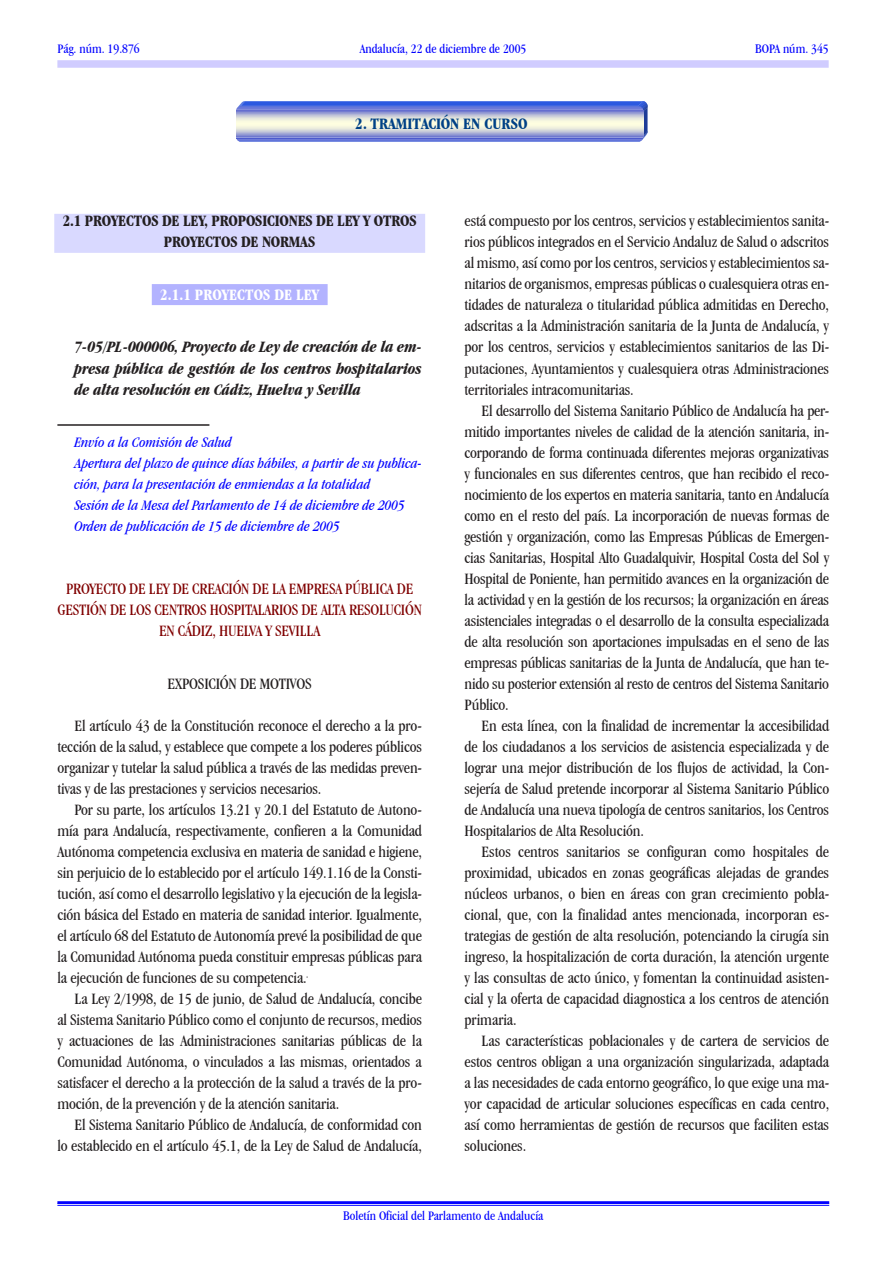
<style>
.page{position:relative;width:893px;height:1263px;background:#fff}
.page>*{position:absolute;margin:0;border:0;box-sizing:border-box;transform-origin:0 0}
.t1{font:700 16.65px "Garmd ITC Bk Cn BT";color:#004186}
.t2{font:condensed 16.5px/21px "Garamond IT Cby BT";letter-spacing:-.01em;color:#231f20;text-align:justify}
.t3{font:italic 700 condensed 16.5px/21px "Garamond IT Cby BT";letter-spacing:-.015em;color:#231f20;text-align:justify}
.t4{font:condensed 16.5px/21px "Garamond IT Cby BT";letter-spacing:-.015em;color:#800000;text-align:center}
.t5{font:700 condensed 16.5px/21px "Garamond IT Cby BT";letter-spacing:-.015em;color:#231f20;text-align:center}
.t6{font:700 condensed 16.5px "Garamond IT Cby BT";color:#fff}
.t7{font:italic condensed 15px/21px "Garamond IT Cby BT";color:#00f}
.t8{font:condensed 13.5px "Garamond IT Cby BT";color:#00f}
</style>
<div class="page">
<div style="left:54px;top:214px;width:371px;height:39px;background:#d9d9ff"></div>
<div style="left:152px;top:284px;width:176px;height:21px;background:#b3b3ff"></div>
<hr style="left:57px;top:424px;width:152px;height:2px;background:#231f20">
<svg style="left:236px;top:101px;width:411px;height:41px;background:#a1acda"></svg>
<div style="left:57px;top:60px;width:772px;height:8px;background:#d0ccff"></div>
<hr style="left:57px;top:1201px;width:772px;height:2px;background:#00f">
<hr style="left:57px;top:1205px;width:772px;height:1px;background:#00f">
<p class="t8" style="left:57px;top:41px;width:84px">Pág. núm. 19.876</p>
<p class="t8" style="left:360px;top:41px;width:168px">Andalucía, 22 de diciembre de 2005</p>
<p class="t8" style="left:755px;top:41px;width:75px">BOPA núm. 345</p>
<p class="t1" style="left:355px;top:113px;width:174px">2. TRAMITACIÓN EN CURSO</p>
<p class="t5" style="left:63px;top:210px;width:355px">2.1 PROYECTOS DE LEY, PROPOSICIONES DE LEY Y OTROS<br>PROYECTOS DE NORMAS</p>
<p class="t6" style="left:160px;top:285px;width:160px">2.1.1 PROYECTOS DE LEY</p>
<p class="t3" style="left:74px;top:336px;width:349px">7-05/PL-000006, Proyecto de Ley de creación de la em&shy;presa pública de gestión de los centros hospitalarios de alta resolución en Cádiz, Huelva y Sevilla</p>
<p class="t7" style="left:74px;top:431px;width:349px">Envío a la Comisión de Salud<br>Apertura del plazo de quince días hábiles, a partir de su publica&shy;ción, para la presentación de enmiendas a la totalidad<br>Sesión de la Mesa del Parlamento de 14 de diciembre de 2005<br>Orden de publicación de 15 de diciembre de 2005</p>
<p class="t4" style="left:57px;top:578px;width:366px">PROYECTO DE LEY DE CREACIÓN DE LA EMPRESA PÚBLICA DE<br>GESTIÓN DE LOS CENTROS HOSPITALARIOS DE ALTA RESOLUCIÓN<br>EN CÁDIZ, HUELVA Y SEVILLA</p>
<p class="t2" style="left:168px;top:673px;width:146px">EXPOSICIÓN DE MOTIVOS</p>
<p class="t2" style="left:57px;top:715px;width:366px;text-indent:17px">El artículo 43 de la Constitución reconoce el derecho a la pro&shy;tección de la salud, y establece que compete a los poderes públicos organizar y tutelar la salud pública a través de las medidas preven&shy;tivas y de las prestaciones y servicios necesarios.</p>
<p class="t2" style="left:57px;top:799px;width:366px;text-indent:17px">Por su parte, los artículos 13.21 y 20.1 del Estatuto de Autono&shy;mía para Andalucía, respectivamente, confieren a la Comunidad Autónoma competencia exclusiva en materia de sanidad e higiene, sin perjuicio de lo establecido por el artículo 149.1.16 de la Consti&shy;tución, así como el desarrollo legislativo y la ejecución de la legisla&shy;ción básica del Estado en materia de sanidad interior. Igualmente, el artículo 68 del Estatuto de Autonomía prevé la posibilidad de que la Comunidad Autónoma pueda constituir empresas públicas para la ejecución de funciones de su competencia.</p>
<p class="t2" style="left:57px;top:988px;width:366px;text-indent:17px">La Ley 2/1998, de 15 de junio, de Salud de Andalucía, concibe al Sistema Sanitario Público como el conjunto de recursos, medios y actuaciones de las Administraciones sanitarias públicas de la Comunidad Autónoma, o vinculados a las mismas, orientados a satisfacer el derecho a la protección de la salud a través de la pro&shy;moción, de la prevención y de la atención sanitaria.</p>
<p class="t2" style="left:57px;top:1114px;width:366px;text-align:right">El Sistema Sanitario Público de Andalucía, de conformidad con<br>lo establecido en el artículo 45.1, de la Ley de Salud de Andalucía,</p>
<p class="t2" style="left:465px;top:211px;width:366px">está compuesto por los centros, servicios y establecimientos sanita&shy;rios públicos integrados en el Servicio Andaluz de Salud o adscritos al mismo, así como por los centros, servicios y establecimientos sa&shy;nitarios de organismos, empresas públicas o cualesquiera otras en&shy;tidades de naturaleza o titularidad pública admitidas en Derecho, adscritas a la Administración sanitaria de la Junta de Andalucía, y por los centros, servicios y establecimientos sanitarios de las Di&shy;putaciones, Ayuntamientos y cualesquiera otras Administraciones territoriales intracomunitarias.</p>
<p class="t2" style="left:465px;top:400px;width:366px;text-indent:17px">El desarrollo del Sistema Sanitario Público de Andalucía ha per&shy;mitido importantes niveles de calidad de la atención sanitaria, in&shy;corporando de forma continuada diferentes mejoras organizativas y funcionales en sus diferentes centros, que han recibido el reco&shy;nocimiento de los expertos en materia sanitaria, tanto en Andalucía como en el resto del país. La incorporación de nuevas formas de gestión y organización, como las Empresas Públicas de Emergen&shy;cias Sanitarias, Hospital Alto Guadalquivir, Hospital Costa del Sol y Hospital de Poniente, han permitido avances en la organización de la actividad y en la gestión de los recursos; la organización en áreas asistenciales integradas o el desarrollo de la consulta especializada de alta resolución son aportaciones impulsadas en el seno de las empresas públicas sanitarias de la Junta de Andalucía, que han te&shy;nido su posterior extensión al resto de centros del Sistema Sanitario Público.</p>
<p class="t2" style="left:465px;top:715px;width:366px;text-indent:17px">En esta línea, con la finalidad de incrementar la accesibilidad de los ciudadanos a los servicios de asistencia especializada y de lograr una mejor distribución de los flujos de actividad, la Con&shy;sejería de Salud pretende incorporar al Sistema Sanitario Público de Andalucía una nueva tipología de centros sanitarios, los Centros Hospitalarios de Alta Resolución.</p>
<p class="t2" style="left:465px;top:841px;width:366px;text-indent:17px">Estos centros sanitarios se configuran como hospitales de proximidad, ubicados en zonas geográficas alejadas de grandes núcleos urbanos, o bien en áreas con gran crecimiento pobla&shy;cional, que, con la finalidad antes mencionada, incorporan es&shy;trategias de gestión de alta resolución, potenciando la cirugía sin ingreso, la hospitalización de corta duración, la atención urgente y las consultas de acto único, y fomentan la continuidad asisten&shy;cial y la oferta de capacidad diagnostica a los centros de atención primaria.</p>
<p class="t2" style="left:465px;top:1030px;width:366px;text-indent:17px">Las características poblacionales y de cartera de servicios de estos centros obligan a una organización singularizada, adaptada a las necesidades de cada entorno geográfico, lo que exige una ma&shy;yor capacidad de articular soluciones específicas en cada centro, así como herramientas de gestión de recursos que faciliten estas soluciones.</p>
<p class="t8" style="left:343px;top:1208px;width:202px">Boletín Oficial del Parlamento de Andalucía</p>
</div>
